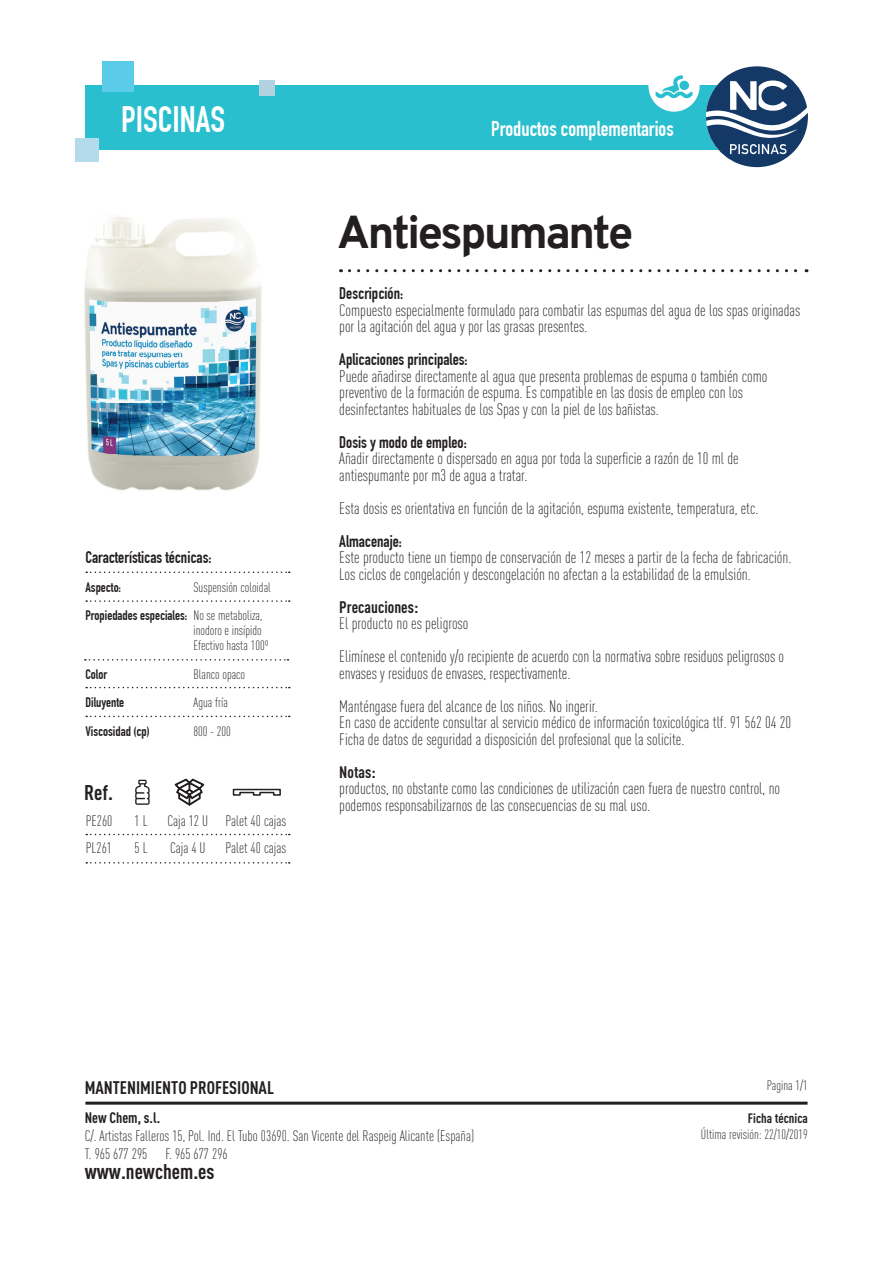
<style>
.page{position:relative;width:893px;height:1263px;background:#fff}
.page>*{position:absolute;margin:0;border:0;box-sizing:border-box;transform-origin:0 0}
.t1{font:800 45px "Overpass";letter-spacing:-.05em;color:#231f20}
.t2{font:700 36px "DIN Condensed";color:#fff}
.t3{font:700 21px "DIN Condensed";color:#fff}
.t4{font:700 21px "DIN Cond";color:#231f20}
.t5{font:700 18px "DIN Cond";color:#231f20}
.t6{font:300 16.5px/16.5px "DIN Cond";color:#231f20}
.t7{font:700 16.5px "DIN Condensed";color:#231f20}
.t8{font:700 16.5px "DIN Cond";color:#231f20}
.t9{font:300 15px/18px "DIN Cond";color:#231f20}
.t10{font:700 15px "DIN Cond";color:#231f20}
.t11{font:300 13.5px/15px "DIN Cond";color:#231f20}
.t12{font:700 13.5px "DIN Condensed";color:#231f20}
.t13{font:700 13.5px "DIN Cond";color:#231f20}
.s1{font-family:"DIN Cond";font-weight:300}
</style>
<div class="page">
<hr style="left:85px;top:1102px;width:722px;height:3px;background:#231f20">
<div style="left:85px;top:85px;width:683px;height:65px;background:#29bfce"></div>
<svg style="left:349px;top:269px;width:458px;height:3px"></svg>
<svg style="left:86px;top:571px;width:204px;height:2px"></svg>
<svg style="left:86px;top:600px;width:204px;height:2px"></svg>
<svg style="left:86px;top:687px;width:204px;height:1px"></svg>
<svg style="left:85px;top:659px;width:203px;height:2px"></svg>
<svg style="left:86px;top:716px;width:204px;height:1px"></svg>
<svg style="left:174px;top:778px;width:31px;height:28px"></svg>
<svg style="left:135px;top:780px;width:15px;height:25px"></svg>
<svg style="left:232px;top:788px;width:49px;height:8px"></svg>
<svg style="left:86px;top:834px;width:204px;height:1px"></svg>
<svg style="left:86px;top:862px;width:204px;height:1px"></svg>
<div style="left:76px;top:138px;width:23px;height:24px;background:#b3dbeb"></div>
<div style="left:259px;top:80px;width:15px;height:15px;background:#b2d1e1"></div>
<div style="left:102px;top:61px;width:31px;height:31px;background:#5acbe9"></div>
<img style="left:84px;top:216px;width:178px;height:275px">
<svg style="left:706px;top:66px;width:102px;height:101px"></svg>
<div style="left:648px;top:61px;width:52px;height:51px;background:#fff;border-radius:50%"></div>
<svg style="left:655px;top:75px;width:37px;height:23px"></svg>
<h2 class="t2" style="left:121px;top:98px;width:105px">PISCINAS</h2>
<p class="t7" style="left:85px;top:548px;width:128px">Características técnicas:</p>
<p class="t12" style="left:85px;top:579px;width:37px">Aspecto:</p>
<p class="t11" style="left:193px;top:579px;width:79px">Suspensión coloidal</p>
<p class="t12" style="left:85px;top:608px;width:178px">Propiedades especiales: <span class="s1">No se metaboliza,</span></p>
<p class="t11" style="left:193px;top:623px;width:77px">inodoro e insípido<br>Efectivo hasta 100º</p>
<p class="t12" style="left:85px;top:666px;width:23px">Color</p>
<p class="t11" style="left:193px;top:666px;width:53px">Blanco opaco</p>
<p class="t12" style="left:85px;top:695px;width:40px">Diluyente</p>
<p class="t11" style="left:193px;top:695px;width:36px">Agua fría</p>
<p class="t12" style="left:85px;top:723px;width:66px">Viscosidad (cp)</p>
<p class="t11" style="left:193px;top:723px;width:39px">800 - 200</p>
<p class="t4" style="left:84px;top:779px;width:30px">Ref.</p>
<p class="t9" style="left:86px;top:812px;width:28px">PE260</p>
<p class="t9" style="left:134px;top:812px;width:15px">1 L</p>
<p class="t9" style="left:167px;top:812px;width:120px">Caja 12 U Palet 40 cajas</p>
<p class="t9" style="left:86px;top:839px;width:28px">PL261</p>
<p class="t9" style="left:134px;top:839px;width:15px">5 L</p>
<p class="t9" style="left:170px;top:839px;width:37px">Caja 4 U</p>
<p class="t9" style="left:225px;top:839px;width:62px">Palet 40 cajas</p>
<p class="t3" style="left:491px;top:116px;width:184px">Productos complementarios</p>
<h1 class="t1" style="left:337px;top:201px;width:298px">Antiespumante</h1>
<p class="t7" style="left:339px;top:284px;width:65px">Descripción:</p>
<p class="t6" style="left:339px;top:302px;width:463px">Compuesto especialmente formulado para combatir las espumas del agua de los spas originadas por la agitación del agua y por las grasas presentes.</p>
<p class="t7" style="left:339px;top:350px;width:130px">Aplicaciones principales:</p>
<p class="t6" style="left:339px;top:368px;width:430px">Puede añadirse directamente al agua que presenta problemas de espuma o también como preventivo de la formación de espuma. Es compatible en las dosis de empleo con los desinfectantes habituales de los Spas y con la piel de los bañistas.</p>
<p class="t7" style="left:339px;top:432px;width:129px">Dosis y modo de empleo:</p>
<p class="t6" style="left:339px;top:450px;width:401px">Añadir directamente o dispersado en agua por toda la superficie a razón de 10 ml de antiespumante por m3 de agua a tratar.</p>
<p class="t6" style="left:339px;top:500px;width:421px">Esta dosis es orientativa en función de la agitación, espuma existente, temperatura, etc.</p>
<p class="t7" style="left:339px;top:531px;width:64px">Almacenaje:</p>
<p class="t6" style="left:339px;top:549px;width:454px">Este producto tiene un tiempo de conservación de 12 meses a partir de la fecha de fabricación.<br>Los ciclos de congelación y descongelación no afectan a la estabilidad de la emulsión.</p>
<p class="t8" style="left:339px;top:597px;width:81px">Precauciones:</p>
<p class="t6" style="left:339px;top:607px;width:446px;line-height:33px">El producto no es peligroso<br>Elimínese el contenido y/o recipiente de acuerdo con la normativa sobre residuos peligrosos o</p>
<p class="t6" style="left:339px;top:656px;width:260px;line-height:33px">envases y residuos de envases, respectivamente.<br>Manténgase fuera del alcance de los niños. No ingerir.</p>
<p class="t6" style="left:339px;top:714px;width:454px">En caso de accidente consultar al servicio médico de información toxicológica tlf. 91 562 04 20<br>Ficha de datos de seguridad a disposición del profesional que la solicite.</p>
<p class="t8" style="left:339px;top:762px;width:38px">Notas:</p>
<p class="t6" style="left:339px;top:780px;width:442px">productos, no obstante como las condiciones de utilización caen fuera de nuestro control, no podemos responsabilizarnos de las consecuencias de su mal uso.</p>
<p class="t5" style="left:85px;top:1076px;width:191px">MANTENIMIENTO PROFESIONAL</p>
<p class="t10" style="left:85px;top:1108px;width:77px">New Chem, s.l.</p>
<p class="t9" style="left:85px;top:1126px;width:391px">C/. Artistas Falleros 15, Pol. Ind. El Tubo 03690. San Vicente del Raspeig Alicante (España)<br>T. 965 677 295 F. 965 677 296</p>
<p class="t4" style="left:85px;top:1158px;width:131px">www.newchem.es</p>
<p class="t11" style="left:767px;top:1078px;width:43px">Pagina 1/1</p>
<p class="t13" style="left:748px;top:1109px;width:61px">Ficha técnica</p>
<p class="t11" style="left:701px;top:1126px;width:108px">Última revisión: 22/10/2019</p>
</div>
